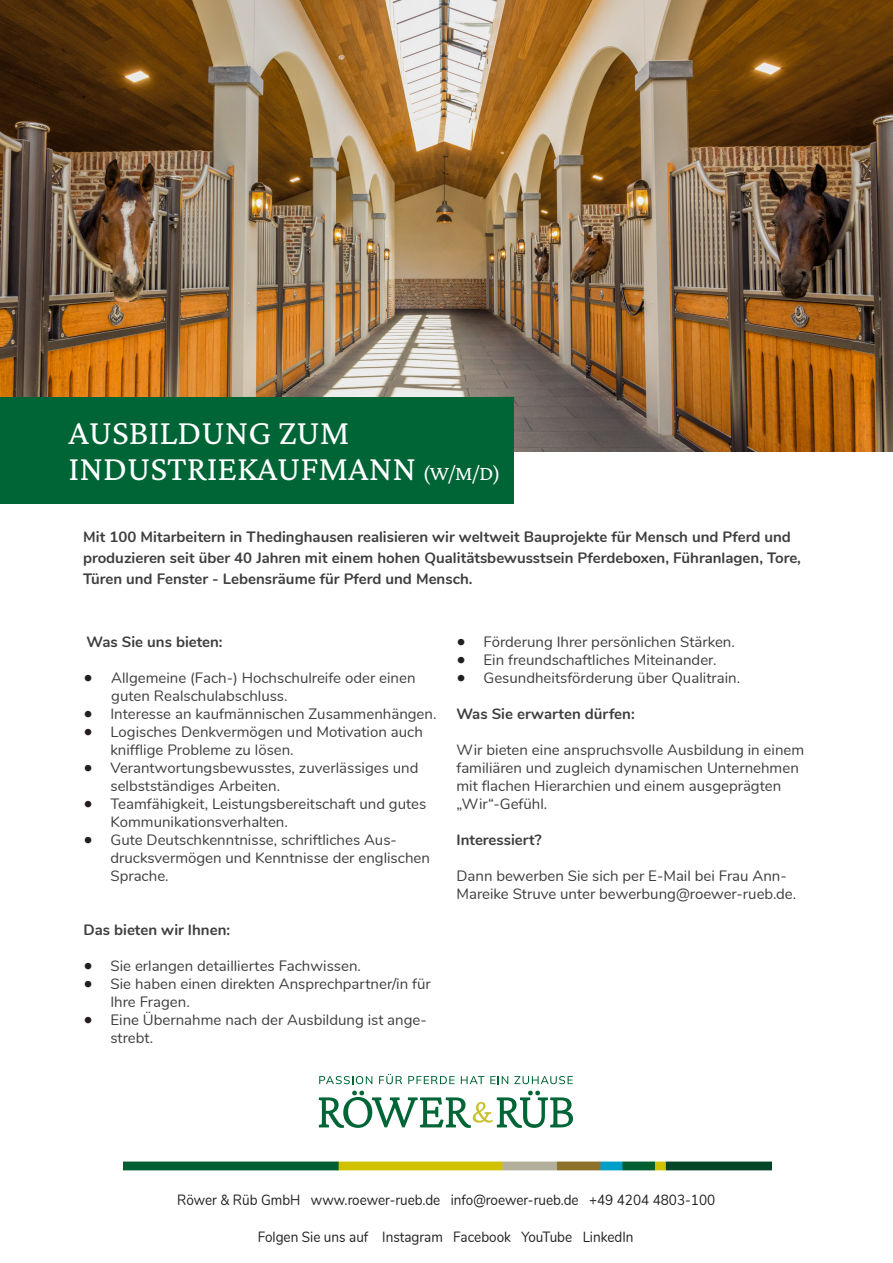
<style>
.page{position:relative;width:893px;height:1263px;background:#fff}
.page>*{position:absolute;margin:0;border:0;box-sizing:border-box;transform-origin:0 0}
.t1{font:36px "Crimson Pro";color:#fff}
.t2{font:15px/18px "Nunito";color:#3e3e3f}
.t3{font:700 15px/21px "Nunito";color:#3e3e3f}
.t4{font:14.85px "Nunito";color:#231f20;scale:.91 1}
.s1{font-size:21px}
.s2{font-size:18px;color:#231f20}
</style>
<div class="page">
<img style="left:0;top:0;width:893px;height:452px">
<div style="left:0;top:398px;width:513px;height:106px;background:#006536"></div>
<svg style="left:319px;top:1091px;width:254px;height:37px"></svg>
<svg style="left:319px;top:1076px;width:53px;height:8px"></svg>
<svg style="left:379px;top:1074px;width:23px;height:10px"></svg>
<svg style="left:408px;top:1076px;width:47px;height:8px"></svg>
<svg style="left:461px;top:1076px;width:23px;height:8px"></svg>
<svg style="left:490px;top:1076px;width:18px;height:8px"></svg>
<svg style="left:514px;top:1076px;width:59px;height:8px"></svg>
<img style="left:124px;top:1161px;width:647px;height:9px">
<p class="t1" style="left:69px;top:409px;width:283px">AUSBILDUNG ZUM</p>
<p class="t1" style="left:69px;top:445px;width:433px">INDUSTRIEKAUFMANN <span class="s1">(W/M/D)</span></p>
<p class="t3" style="left:83px;top:526px;width:719px">Mit 100 Mitarbeitern in Thedinghausen realisieren wir weltweit Bauprojekte für Mensch und Pferd und produzieren seit über 40 Jahren mit einem hohen Qualitätsbewusstsein Pferdeboxen, Führanlagen, Tore,<br>Türen und Fenster - Lebensräume für Pferd und Mensch.</p>
<p class="t3" style="left:87px;top:630px;width:138px">Was Sie uns bieten:</p>
<p class="t2" style="left:111px;top:668px;width:306px;text-indent:-28px"><span class="s2">•</span> Allgemeine (Fach-) Hochschulreife oder einen guten Realschulabschluss.</p>
<p class="t2" style="left:83px;top:704px;width:354px"><span class="s2">•</span> Interesse an kaufmännischen Zusammenhängen.</p>
<p class="t2" style="left:110px;top:722px;width:314px;text-indent:-27px"><span class="s2">•</span> Logisches Denkvermögen und Motivation auch knifflige Probleme zu lösen.</p>
<p class="t2" style="left:110px;top:758px;width:309px;text-indent:-27px"><span class="s2">•</span> Verantwortungsbewusstes, zuverlässiges und selbstständiges Arbeiten.</p>
<p class="t2" style="left:110px;top:794px;width:317px;text-indent:-27px"><span class="s2">•</span> Teamfähigkeit, Leistungsbereitschaft und gutes<br>Kommunikationsverhalten.</p>
<p class="t2" style="left:110px;top:830px;width:321px;text-indent:-27px"><span class="s2">•</span> Gute Deutschkenntnisse, schriftliches Aus&shy;drucksvermögen und Kenntnisse der englischen<br>Sprache.</p>
<p class="t3" style="left:83px;top:918px;width:148px">Das bieten wir Ihnen:</p>
<p class="t2" style="left:83px;top:956px;width:279px"><span class="s2">•</span> Sie erlangen detailliertes Fachwissen.</p>
<p class="t2" style="left:110px;top:974px;width:322px;text-indent:-27px"><span class="s2">•</span> Sie haben einen direkten Ansprechpartner/in für<br>Ihre Fragen.</p>
<p class="t2" style="left:110px;top:1010px;width:318px;text-indent:-27px"><span class="s2">•</span> Eine Übernahme nach der Ausbildung ist ange&shy;strebt.</p>
<p class="t2" style="left:456px;top:632px;width:280px"><span class="s2">•</span> Förderung Ihrer persönlichen Stärken.</p>
<p class="t2" style="left:456px;top:650px;width:262px"><span class="s2">•</span> Ein freundschaftliches Miteinander.</p>
<p class="t2" style="left:456px;top:668px;width:285px"><span class="s2">•</span> Gesundheitsförderung über Qualitrain.</p>
<p class="t3" style="left:456px;top:702px;width:180px">Was Sie erwarten dürfen:</p>
<p class="t2" style="left:456px;top:740px;width:349px">Wir bieten eine anspruchsvolle Ausbildung in einem</p>
<p class="t2" style="left:456px;top:758px;width:344px">familiären und zugleich dynamischen Unternehmen mit flachen Hierarchien und einem ausgeprägten</p>
<p class="t2" style="left:456px;top:794px;width:92px">„Wir“-Gefühl.</p>
<p class="t3" style="left:456px;top:828px;width:87px">Interessiert?</p>
<p class="t2" style="left:456px;top:866px;width:341px">Dann bewerben Sie sich per E-Mail bei Frau Ann-<br>Mareike Struve unter bewerbung@roewer-rueb.de.</p>
<p class="t4" style="left:177px;top:1189px;width:593px">Röwer &amp; Rüb GmbH www.roewer-rueb.de info@roewer-rueb.de +49 4204 4803-100</p>
<p class="t4" style="left:258px;top:1226px;width:414px">Folgen Sie uns auf Instagram Facebook YouTube LinkedIn</p>
</div>
